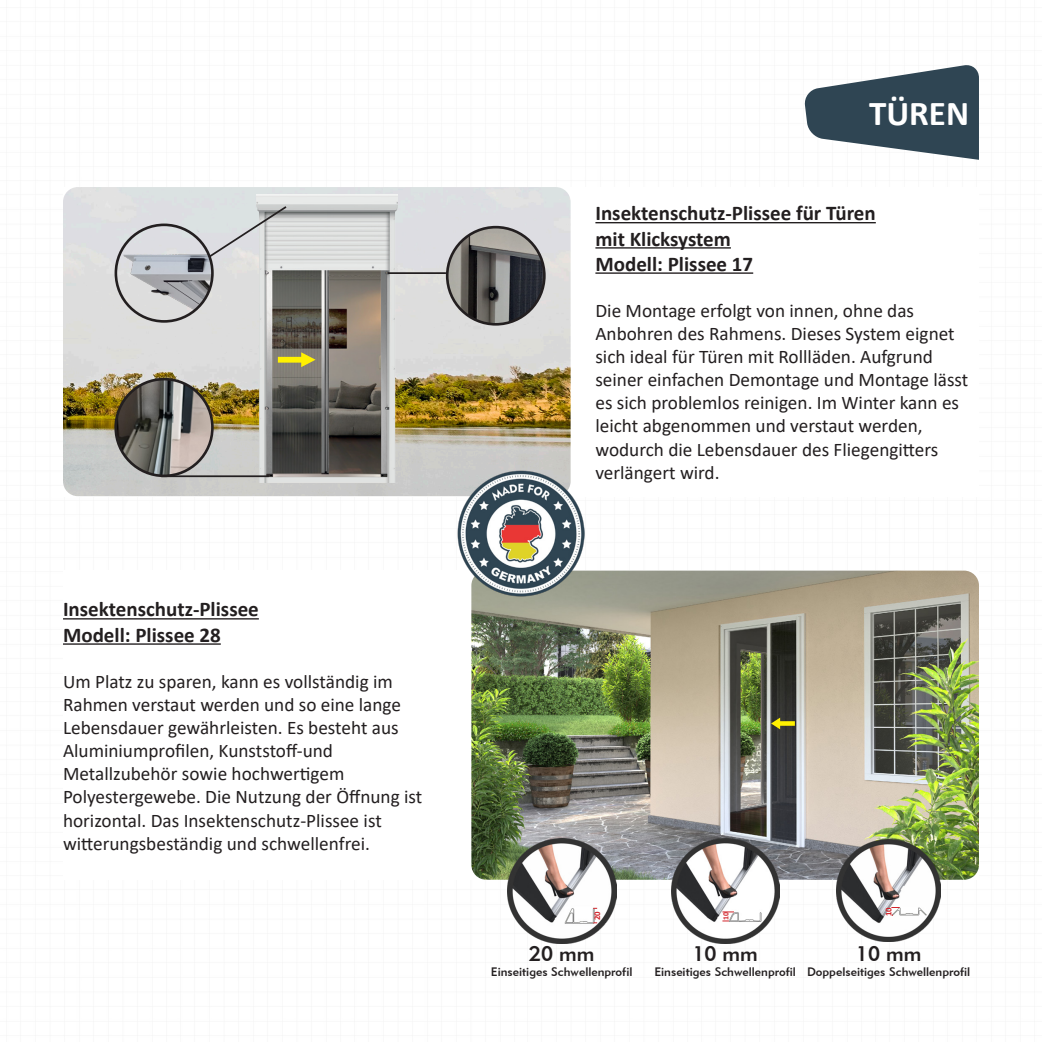
<style>
.page{position:relative;width:1042px;height:1042px;background:#fff}
.page>*{position:absolute;margin:0;border:0;box-sizing:border-box;transform-origin:0 0}
.t1{font:700 35px "Calibri";color:#fff}
.t2{font:700 21px "Calibri";color:#231f20}
.t3{font:21px "Geometric 415 BT Medium A";color:#231f20}
.t4{font:19.25px/23.1px "Calibri";color:#231f20}
.t5{font:12.25px "Geometric 415 BT Medium A";color:#231f20}
.t6{font:700 8.75px "Calibri";color:#d1232a}
.t7{font:700 7.88px "Calibri";color:#d1232a}
</style>
<div class="page">
<img style="left:63px;top:187px;width:507px;height:309px">
<img style="left:257px;top:195px;width:140px;height:287px">
<img style="left:447px;top:227px;width:97px;height:97px;border-radius:49px">
<div style="left:446px;top:226px;width:100px;height:100px;border:3px solid #231f20;border-radius:50%"></div>
<hr style="left:388px;top:272px;width:58px;height:2px;background:#231f20">
<img style="left:116px;top:379px;width:96px;height:97px;border-radius:48px">
<div style="left:114px;top:378px;width:100px;height:99px;border:3px solid #231f20;border-radius:50%"></div>
<hr style="left:161px;top:475px;width:108px;height:2px;background:#231f20">
<img style="left:471px;top:570px;width:508px;height:310px">
<hr style="left:595px;top:222px;width:281px;height:1px;background:#231f20">
<hr style="left:595px;top:247px;width:136px;height:2px;background:#231f20">
<hr style="left:595px;top:272px;width:158px;height:2px;background:#231f20">
<hr style="left:63px;top:618px;width:196px;height:1px;background:#231f20">
<hr style="left:63px;top:643px;width:158px;height:2px;background:#231f20">
<svg style="left:804px;top:65px;width:175px;height:95px"></svg>
<img style="left:507px;top:838px;width:109px;height:105px">
<img style="left:837px;top:839px;width:103px;height:103px">
<img style="left:671px;top:838px;width:108px;height:105px">
<img style="left:123px;top:254px;width:89px;height:64px">
<div style="left:115px;top:223px;width:99px;height:100px;border:3px solid #231f20;border-radius:50%"></div>
<svg style="left:207px;top:204px;width:81px;height:55px;background:#d0d2d3"></svg>
<svg style="left:278px;top:352px;width:38px;height:15px"></svg>
<svg style="left:771px;top:717px;width:24px;height:12px"></svg>
<img style="left:458px;top:470px;width:126px;height:127px">
<svg style="left:722px;top:911px;width:12px;height:1px"></svg>
<p class="t2" style="left:63px;top:595px;width:197px">Insektenschutz-Plissee</p>
<p class="t2" style="left:63px;top:620px;width:159px">Modell: Plissee 28</p>
<p class="t4" style="left:63px;top:669px;width:331px">Um Platz zu sparen, kann es vollständig im</p>
<p class="t4" style="left:63px;top:692px;width:340px">Rahmen verstaut werden und so eine lange</p>
<p class="t4" style="left:63px;top:715px;width:337px">Lebensdauer gewährleisten. Es besteht aus</p>
<p class="t4" style="left:63px;top:739px;width:271px">Aluminiumprofilen, Kunststoff-und</p>
<p class="t4" style="left:63px;top:762px;width:283px">Metallzubehör sowie hochwertigem</p>
<p class="t4" style="left:63px;top:785px;width:361px">Polyestergewebe. Die Nutzung der Öffnung ist horizontal. Das Insektenschutz-Plissee ist</p>
<p class="t4" style="left:63px;top:831px;width:308px">witterungsbeständig und schwellenfrei.</p>
<p class="t1" style="left:869px;top:88px;width:102px">TÜREN</p>
<p class="t2" style="left:595px;top:198px;width:282px">Insektenschutz-Plissee für Türen</p>
<p class="t2" style="left:595px;top:224px;width:137px">mit Klicksystem</p>
<p class="t2" style="left:595px;top:249px;width:159px">Modell: Plissee 17</p>
<p class="t4" style="left:595px;top:298px;width:320px">Die Montage erfolgt von innen, ohne das</p>
<p class="t4" style="left:595px;top:322px;width:361px">Anbohren des Rahmens. Dieses System eignet sich ideal für Türen mit Rollläden. Aufgrund</p>
<p class="t4" style="left:595px;top:368px;width:374px">seiner einfachen Demontage und Montage lässt es sich problemlos reinigen. Im Winter kann es leicht abgenommen und verstaut werden,</p>
<p class="t4" style="left:595px;top:437px;width:344px">wodurch die Lebensdauer des Fliegengitters verlängert wird.</p>
<p class="t6" style="left:591px;top:920px;width:10px;rotate:-90deg">20</p>
<p class="t7" style="left:720px;top:920px;width:9px;rotate:-90deg">10</p>
<p class="t6" style="left:882px;top:916px;width:10px;rotate:-90deg">10</p>
<p class="t3" style="left:529px;top:941px;width:67px">20 mm</p>
<p class="t5" style="left:491px;top:964px;width:143px">Einseitiges Schwellenprofil</p>
<p class="t3" style="left:692px;top:941px;width:67px">10 mm</p>
<p class="t5" style="left:654px;top:964px;width:143px">Einseitiges Schwellenprofil</p>
<p class="t3" style="left:856px;top:941px;width:67px">10 mm</p>
<p class="t5" style="left:807px;top:964px;width:165px">Doppelseitiges Schwellenprofil</p>
</div>
